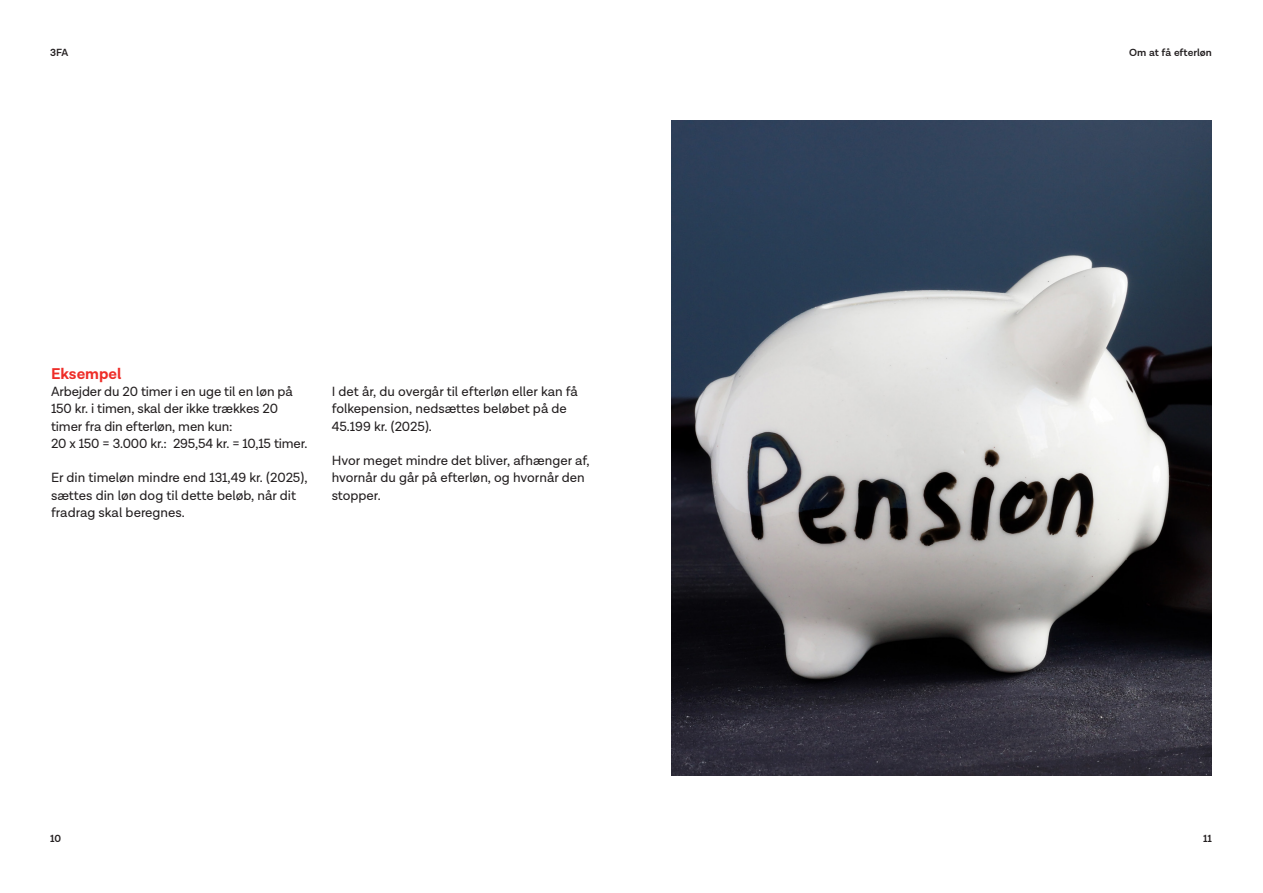
<style>
.page{position:relative;width:1263px;height:893px;background:#fff}
.page>*{position:absolute;margin:0;border:0;box-sizing:border-box;transform-origin:0 0}
.Overskrift_3___H3{font:700 15.75px "Lota Grotesque";color:#ee2d28}
.Brødtekst___P{font:13.5px/17.2px "Lota Grotesque";color:#231f20}
.t1{font:600 10.5px "Lota Grotesque";letter-spacing:-.005em;color:#231f20}
</style>
<div class="page">
<img style="left:672px;top:120px;width:540px;height:656px">
<p class="t1" style="left:50px;top:46px;width:20px">3FA</p>
<p class="t1" style="left:1129px;top:46px;width:84px">Om at få efterløn</p>
<h3 class="Overskrift_3___H3" style="left:51px;top:364px;width:72px">Eksempel</h3>
<p class="Brødtekst___P" style="left:51px;top:383px;width:243px">Arbejder du 20 timer i en uge til en løn på<br>150 kr. i timen, skal der ikke trækkes 20 timer fra din efterløn, men kun:</p>
<p class="Brødtekst___P" style="left:51px;top:435px;width:257px">20 x 150 = 3.000 kr.: 295,54 kr. = 10,15 timer.</p>
<p class="Brødtekst___P" style="left:51px;top:469px;width:258px">Er din timeløn mindre end 131,49 kr. (2025), sættes din løn dog til dette beløb, når dit fradrag skal beregnes.</p>
<p class="Brødtekst___P" style="left:332px;top:383px;width:248px">I det år, du overgår til efterløn eller kan få folkepension, nedsættes beløbet på de<br>45.199 kr. (2025).</p>
<p class="Brødtekst___P" style="left:332px;top:452px;width:259px">Hvor meget mindre det bliver, afhænger af, hvornår du går på efterløn, og hvornår den stopper.</p>
<p class="t1" style="left:50px;top:832px;width:12px">10</p>
<p class="t1" style="left:1203px;top:832px;width:10px">11</p>
</div>
